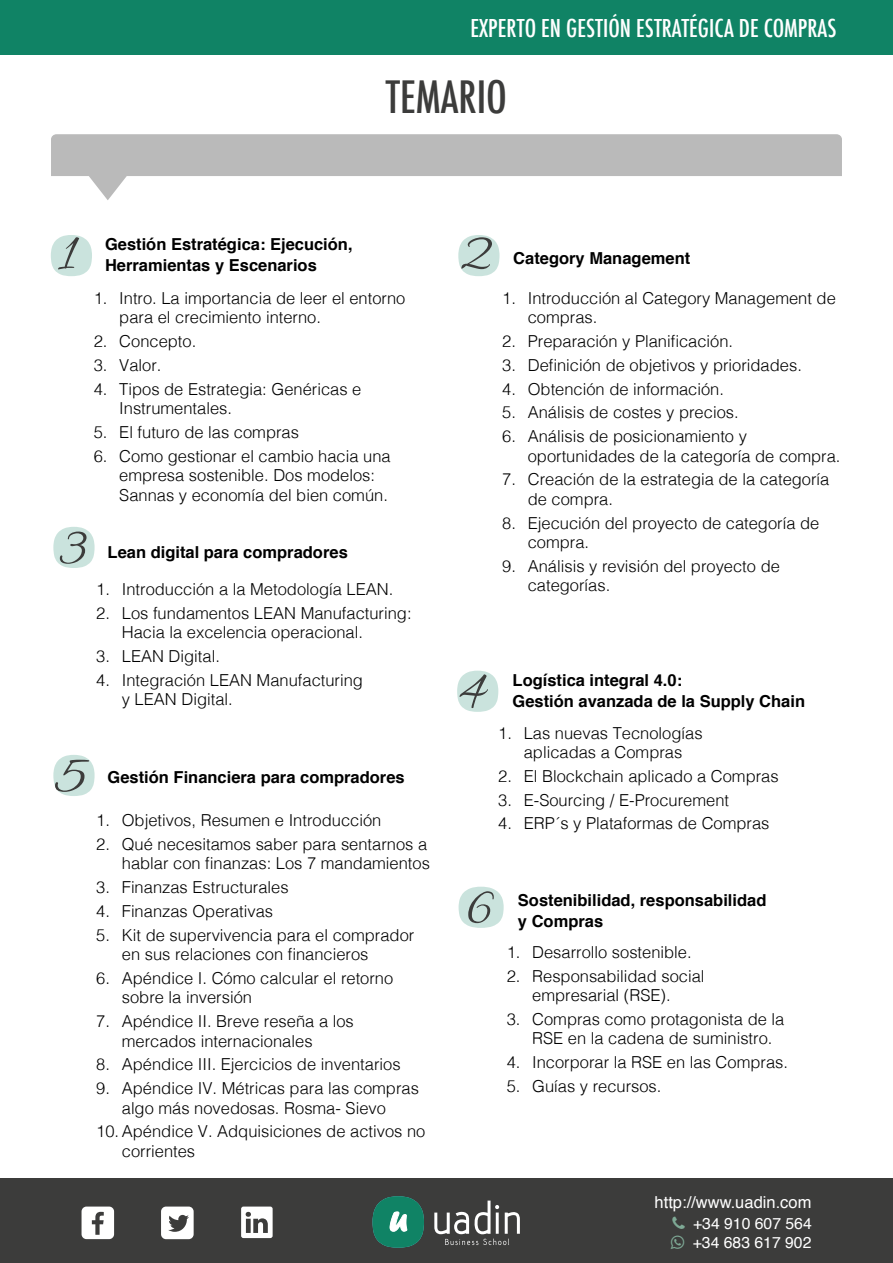
<style>
.page{position:relative;width:893px;height:1263px;background:#fff}
.page>*{position:absolute;margin:0;border:0;box-sizing:border-box;transform-origin:0 0}
.t1{font:56.7px "Allura";color:#3c3c3b}
.t2{font:500 condensed 43.5px "Futura";color:#3c3c3b}
.t3{font:500 condensed 24px "Futura";color:#fff}
.t4{font:300 16.5px/19.5px "Helvetica";color:#000}
.t5{font:700 16.5px/21px "Helvetica";color:#000}
.t6{font:16.5px "Helvetica";color:#fff}
.t7{font:15.75px/19.6px "Helvetica";color:#fff}
</style>
<div class="page">
<div style="left:0;top:1178px;width:893px;height:85px;background:#3c3c3b"></div>
<svg style="left:82px;top:1206px;width:32px;height:33px"></svg>
<svg style="left:161px;top:1206px;width:33px;height:33px"></svg>
<svg style="left:241px;top:1206px;width:32px;height:32px"></svg>
<svg style="left:434px;top:1200px;width:86px;height:45px"></svg>
<svg style="left:372px;top:1196px;width:52px;height:52px"></svg>
<div style="left:0;top:0;width:893px;height:54px;background:#108365"></div>
<svg style="left:51px;top:134px;width:791px;height:66px;fill:#bababa"></svg>
<svg style="left:53px;top:527px;width:42px;height:41px"></svg>
<svg style="left:53px;top:755px;width:42px;height:41px"></svg>
<svg style="left:457px;top:671px;width:41px;height:41px;background:#d2e7e2"></svg>
<svg style="left:459px;top:887px;width:45px;height:41px;background:#d2e7e2"></svg>
<svg style="left:458px;top:235px;width:41px;height:41px;background:#d2e7e2"></svg>
<svg style="left:51px;top:235px;width:41px;height:41px;background:#d2e7e2"></svg>
<h3 class="t3" style="left:470px;top:13px;width:367px">EXPERTO EN GESTIÓN ESTRATÉGICA DE COMPRAS</h3>
<h2 class="t2" style="left:386px;top:69px;width:123px">TEMARIO</h2>
<h1 class="t1" style="left:58px;top:222px;width:19px">1</h1>
<p class="t5" style="left:105px;top:234px;width:249px">Gestión Estratégica: Ejecución,</p>
<p class="t5" style="left:105px;top:255px;width:213px">Herramientas y Escenarios</p>
<h1 class="t1" style="left:458px;top:222px;width:35px">2</h1>
<p class="t5" style="left:513px;top:248px;width:178px">Category Management</p>
<p class="t4" style="left:119px;top:287px;width:288px;text-indent:-26px">1. Intro. La importancia de leer el entorno para el crecimiento interno.</p>
<p class="t4" style="left:94px;top:330px;width:104px">2. Concepto.</p>
<p class="t4" style="left:94px;top:354px;width:69px">3. Valor.</p>
<p class="t4" style="left:119px;top:378px;width:244px;text-indent:-26px">4. Tipos de Estrategia: Genéricas e<br>Instrumentales.</p>
<p class="t4" style="left:94px;top:421px;width:207px">5. El futuro de las compras</p>
<p class="t4" style="left:119px;top:445px;width:273px;text-indent:-26px">6. Como gestionar el cambio hacia una empresa sostenible. Dos modelos:<br>Sannas y economía del bien común.</p>
<h1 class="t1" style="left:55px;top:516px;width:33px">3</h1>
<p class="t5" style="left:108px;top:542px;width:242px">Lean digital para compradores</p>
<p class="t4" style="left:96px;top:578px;width:298px">1. Introducción a la Metodología LEAN.</p>
<p class="t4" style="left:122px;top:602px;width:291px;text-indent:-26px">2. Los fundamentos LEAN Manufacturing:<br>Hacia la excelencia operacional.</p>
<p class="t4" style="left:96px;top:645px;width:125px">3. LEAN Digital.</p>
<p class="t4" style="left:122px;top:669px;width:243px;text-indent:-26px">4. Integración LEAN Manufacturing y LEAN Digital.</p>
<h1 class="t1" style="left:55px;top:744px;width:33px">5</h1>
<p class="t5" style="left:108px;top:766px;width:299px">Gestión Financiera para compradores</p>
<p class="t4" style="left:96px;top:809px;width:287px">1. Objetivos, Resumen e Introducción</p>
<p class="t4" style="left:96px;top:833px;width:335px;text-align:right">2. Qué necesitamos saber para sentarnos a hablar con finanzas: Los 7 mandamientos</p>
<p class="t4" style="left:96px;top:876px;width:194px">3. Finanzas Estructurales</p>
<p class="t4" style="left:96px;top:900px;width:178px">4. Finanzas Operativas</p>
<p class="t4" style="left:122px;top:924px;width:294px;text-indent:-26px">5. Kit de supervivencia para el comprador en sus relaciones con financieros</p>
<p class="t4" style="left:122px;top:967px;width:273px;text-indent:-26px">6. Apéndice I. Cómo calcular el retorno sobre la inversión</p>
<p class="t4" style="left:122px;top:1010px;width:234px;text-indent:-26px">7. Apéndice II. Breve reseña a los mercados internacionales</p>
<p class="t4" style="left:96px;top:1053px;width:306px">8. Apéndice III. Ejercicios de inventarios</p>
<p class="t4" style="left:96px;top:1077px;width:324px;text-align:center">9. Apéndice IV. Métricas para las compras algo más novedosas. Rosma- Sievo</p>
<p class="t4" style="left:122px;top:1120px;width:305px;text-indent:-26px">10. Apéndice V. Adquisiciones de activos no corrientes</p>
<p class="t4" style="left:528px;top:287px;width:310px;text-indent:-26px">1. Introducción al Category Management de compras.</p>
<p class="t4" style="left:502px;top:330px;width:232px">2. Preparación y Planificación.</p>
<p class="t4" style="left:502px;top:354px;width:301px">3. Definición de objetivos y prioridades.</p>
<p class="t4" style="left:502px;top:378px;width:223px">4. Obtención de información.</p>
<p class="t4" style="left:502px;top:402px;width:238px">5. Análisis de costes y precios.</p>
<p class="t4" style="left:528px;top:425px;width:314px;text-indent:-26px">6. Análisis de posicionamiento y oportunidades de la categoría de compra.</p>
<p class="t4" style="left:528px;top:469px;width:303px;text-indent:-26px">7. Creación de la estrategia de la categoría de compra.</p>
<p class="t4" style="left:528px;top:512px;width:293px;text-indent:-26px">8. Ejecución del proyecto de categoría de compra.</p>
<p class="t4" style="left:528px;top:555px;width:254px;text-indent:-26px">9. Análisis y revisión del proyecto de categorías.</p>
<h1 class="t1" style="left:459px;top:660px;width:28px">4</h1>
<p class="t5" style="left:513px;top:670px;width:294px">Logística integral 4.0:<br>Gestión avanzada de la Supply Chain</p>
<p class="t4" style="left:498px;top:722px;width:206px;text-align:center">1. Las nuevas Tecnologías aplicadas a Compras</p>
<p class="t4" style="left:498px;top:765px;width:282px">2. El Blockchain aplicado a Compras</p>
<p class="t4" style="left:498px;top:789px;width:232px">3. E-Sourcing / E-Procurement</p>
<p class="t4" style="left:498px;top:813px;width:273px">4. ERP´s y Plataformas de Compras</p>
<h1 class="t1" style="left:465px;top:876px;width:31px">6</h1>
<p class="t5" style="left:518px;top:890px;width:250px">Sostenibilidad, responsabilidad y Compras</p>
<p class="t4" style="left:507px;top:941px;width:187px">1. Desarrollo sostenible.</p>
<p class="t4" style="left:507px;top:965px;width:199px;text-align:center">2. Responsabilidad social empresarial (RSE).</p>
<p class="t4" style="left:532px;top:1008px;width:254px;text-indent:-26px">3. Compras como protagonista de la<br>RSE en la cadena de suministro.</p>
<p class="t4" style="left:507px;top:1051px;width:283px">4. Incorporar la RSE en las Compras.</p>
<p class="t4" style="left:507px;top:1075px;width:156px">5. Guías y recursos.</p>
<p class="t6" style="left:655px;top:1189px;width:158px">http://www.uadin.com</p>
<p class="t7" style="left:693px;top:1214px;width:121px">+34 910 607 564 +34 683 617 902</p>
</div>
